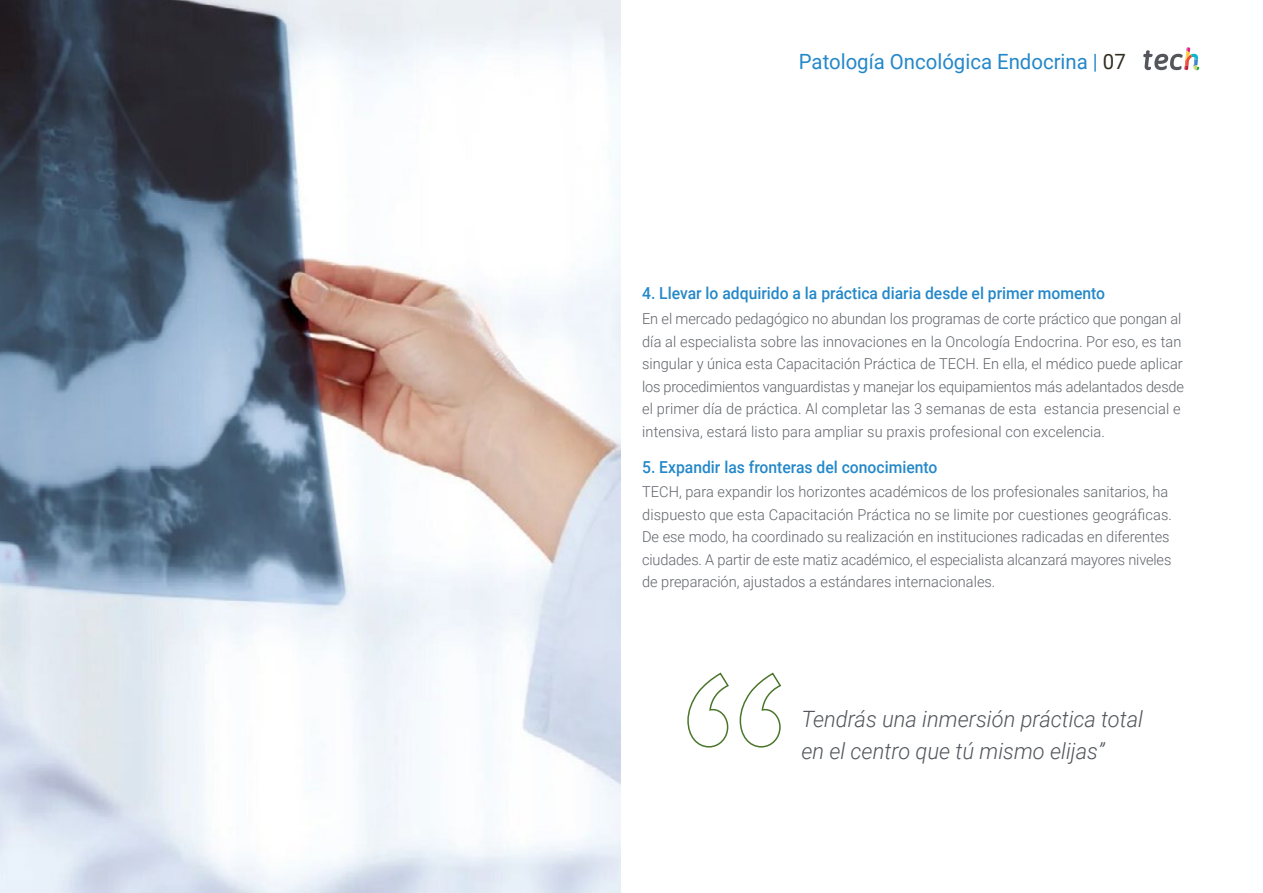
<style>
.page{position:relative;width:1263px;height:893px;background:#fff}
.page>*{position:absolute;margin:0;border:0;box-sizing:border-box;transform-origin:0 0}
.t1{font:italic 300 22.5px/31.5px "Roboto";color:#52555b}
.t2{font:21px "Roboto";color:#2488c9}
.t3{font:500 16.5px "Roboto";color:#2488c9;scale:.95 1}
.t4{font:300 15px/22.5px "Roboto";letter-spacing:.005em;color:#61646a}
.s1{color:#312e20}
</style>
<div class="page">
<svg style="left:1143px;top:47px;width:56px;height:24px"></svg>
<img style="left:0;top:0;width:621px;height:893px">
<svg style="left:687px;top:672px;width:95px;height:76px"></svg>
<h2 class="t2" style="left:799px;top:47px;width:328px">Patología Oncológica Endocrina | <span class="s1">07</span></h2>
<p class="t3" style="left:642px;top:282px;width:489px">4. Llevar lo adquirido a la práctica diaria desde el primer momento</p>
<p class="t4" style="left:642px;top:307px;width:543px">En el mercado pedagógico no abundan los programas de corte práctico que pongan al día al especialista sobre las innovaciones en la Oncología Endocrina. Por eso, es tan singular y única esta Capacitación Práctica de TECH. En ella, el médico puede aplicar los procedimientos vanguardistas y manejar los equipamientos más adelantados desde el primer día de práctica. Al completar las 3 semanas de esta estancia presencial e intensiva, estará listo para ampliar su praxis profesional con excelencia.</p>
<p class="t3" style="left:642px;top:455px;width:312px">5. Expandir las fronteras del conocimiento</p>
<p class="t4" style="left:642px;top:480px;width:531px">TECH, para expandir los horizontes académicos de los profesionales sanitarios, ha dispuesto que esta Capacitación Práctica no se limite por cuestiones geográficas.<br>De ese modo, ha coordinado su realización en instituciones radicadas en diferentes ciudades. A partir de este matiz académico, el especialista alcanzará mayores niveles de preparación, ajustados a estándares internacionales.</p>
<h1 class="t1" style="left:801px;top:702px;width:343px">Tendrás una inmersión práctica total en el centro que tú mismo elijas”</h1>
</div>
